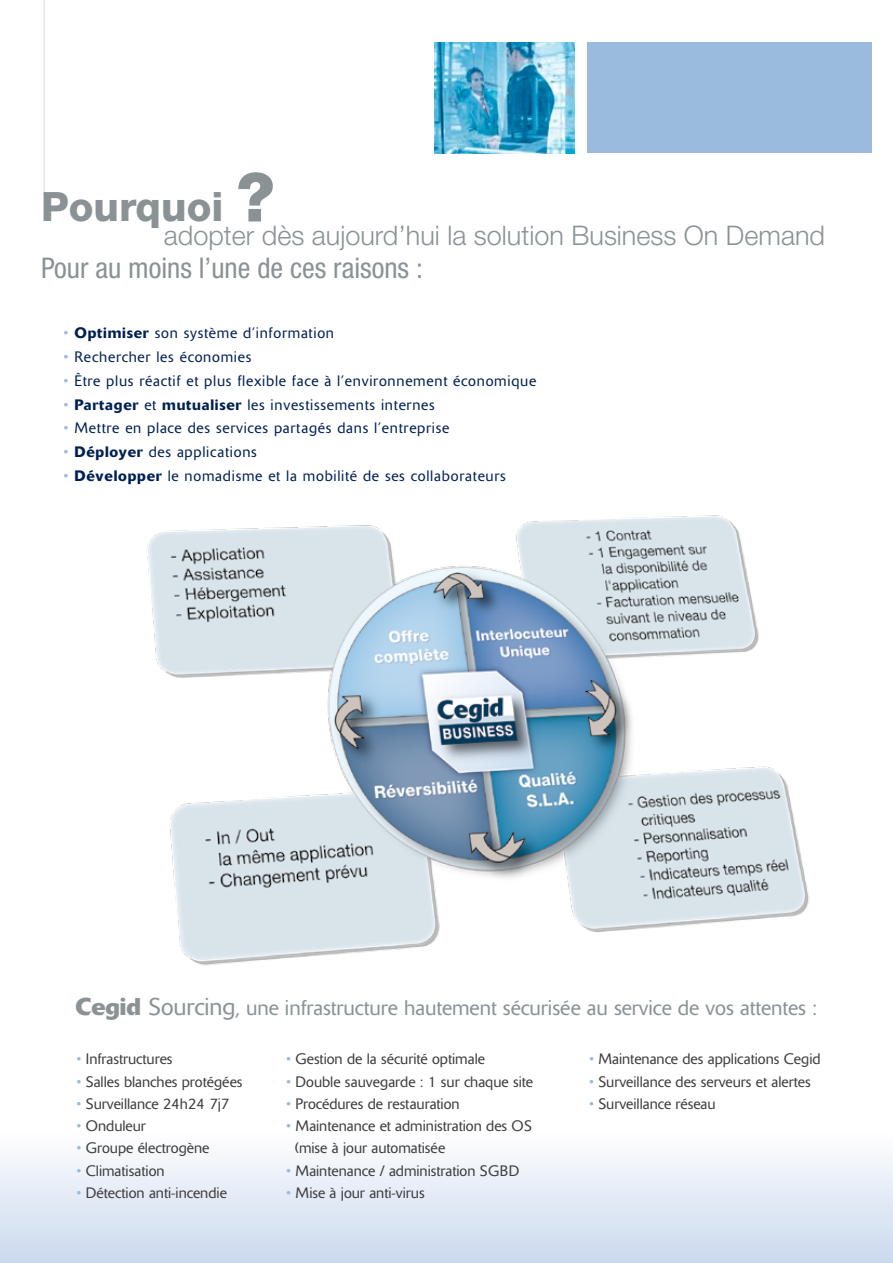
<style>
.page{position:relative;width:893px;height:1263px;background:#fff}
.page>*{position:absolute;margin:0;border:0;box-sizing:border-box;transform-origin:0 0}
.t1{font:800 40.5px "Helvetica Neue LT Std";color:#8b9295}
.t2{font:condensed 28.5px "Helvetica Neue LT Std";color:#8b9295}
.t3{font:300 27px "Helvetica Neue LT Std";color:#8b9295}
.t4{font:300 21px "Delta";color:#8b9295}
.t5{font:300 15px/22.2px "Delta";color:#3e3e40}
.t6{font:300 15px "Delta";letter-spacing:.05em;color:#002052}
.s1{font-size:67.5px}
.s2{color:#9abade}
.s3{font-weight:500}
.s4{font-weight:700;font-size:24px}
.s5{font-size:24px}
</style>
<div class="page">
<div style="left:0;top:1063px;width:893px;height:200px;background:linear-gradient(to bottom,#fff,#d1ddef)"></div>
<hr style="left:44px;top:0;width:1px;height:195px;background:#d7d8d7">
<img style="left:434px;top:43px;width:140px;height:110px">
<div style="left:587px;top:42px;width:285px;height:111px;background:#9abade"></div>
<img style="left:146px;top:515px;width:663px;height:451px">
<h1 class="t1" style="left:41px;top:183px;width:235px">Pourquoi <span class="s1">?</span></h1>
<h2 class="t2" style="left:41px;top:251px;width:383px">Pour au moins l’une de ces raisons :</h2>
<h3 class="t3" style="left:164px;top:219px;width:663px">adopter dès aujourd’hui la solution Business On Demand</h3>
<p class="t6" style="left:64px;top:324px;width:272px"><span class="s2">•</span> <span class="s3">Optimiser</span> son système d’information</p>
<p class="t6" style="left:64px;top:348px;width:189px"><span class="s2">•</span> Rechercher les économies</p>
<p class="t6" style="left:64px;top:372px;width:474px"><span class="s2">•</span> Être plus réactif et plus flexible face à l’environnement économique</p>
<p class="t6" style="left:64px;top:396px;width:373px"><span class="s2">•</span> <span class="s3">Partager</span> et <span class="s3">mutualiser</span> les investissements internes</p>
<p class="t6" style="left:64px;top:419px;width:387px"><span class="s2">•</span> Mettre en place des services partagés dans l’entreprise</p>
<p class="t6" style="left:64px;top:443px;width:195px"><span class="s2">•</span> <span class="s3">Déployer</span> des applications</p>
<p class="t6" style="left:64px;top:467px;width:444px"><span class="s2">•</span> <span class="s3">Développer</span> le nomadisme et la mobilité de ses collaborateurs</p>
<h3 class="t4" style="left:75px;top:996px;width:743px"><span class="s4">Cegid</span> <span class="s5">Sourcing</span>, une infrastructure hautement sécurisée au service de vos attentes :</h3>
<p class="t5" style="left:286px;top:1048px;width:200px"><span class="s2">•</span> Gestion de la sécurité optimale</p>
<p class="t5" style="left:286px;top:1070px;width:248px"><span class="s2">•</span> Double sauvegarde : 1 sur chaque site</p>
<p class="t5" style="left:286px;top:1093px;width:175px"><span class="s2">•</span> Procédures de restauration</p>
<p class="t5" style="left:295px;top:1115px;width:238px;text-indent:-9px"><span class="s2">•</span> Maintenance et administration des OS (mise à jour automatisée</p>
<p class="t5" style="left:286px;top:1159px;width:235px"><span class="s2">•</span> Maintenance / administration SGBD</p>
<p class="t5" style="left:286px;top:1182px;width:140px"><span class="s2">•</span> Mise à jour anti-virus</p>
<p class="t5" style="left:589px;top:1048px;width:233px"><span class="s2">•</span> Maintenance des applications Cegid</p>
<p class="t5" style="left:589px;top:1070px;width:223px"><span class="s2">•</span> Surveillance des serveurs et alertes</p>
<p class="t5" style="left:589px;top:1093px;width:128px"><span class="s2">•</span> Surveillance réseau</p>
<p class="t5" style="left:77px;top:1048px;width:97px"><span class="s2">•</span> Infrastructures</p>
<p class="t5" style="left:77px;top:1070px;width:167px"><span class="s2">•</span> Salles blanches protégées</p>
<p class="t5" style="left:77px;top:1093px;width:154px"><span class="s2">•</span> Surveillance 24h24 7j7</p>
<p class="t5" style="left:77px;top:1115px;width:71px"><span class="s2">•</span> Onduleur</p>
<p class="t5" style="left:77px;top:1137px;width:134px"><span class="s2">•</span> Groupe électrogène</p>
<p class="t5" style="left:77px;top:1159px;width:90px"><span class="s2">•</span> Climatisation</p>
<p class="t5" style="left:77px;top:1182px;width:152px"><span class="s2">•</span> Détection anti-incendie</p>
</div>
